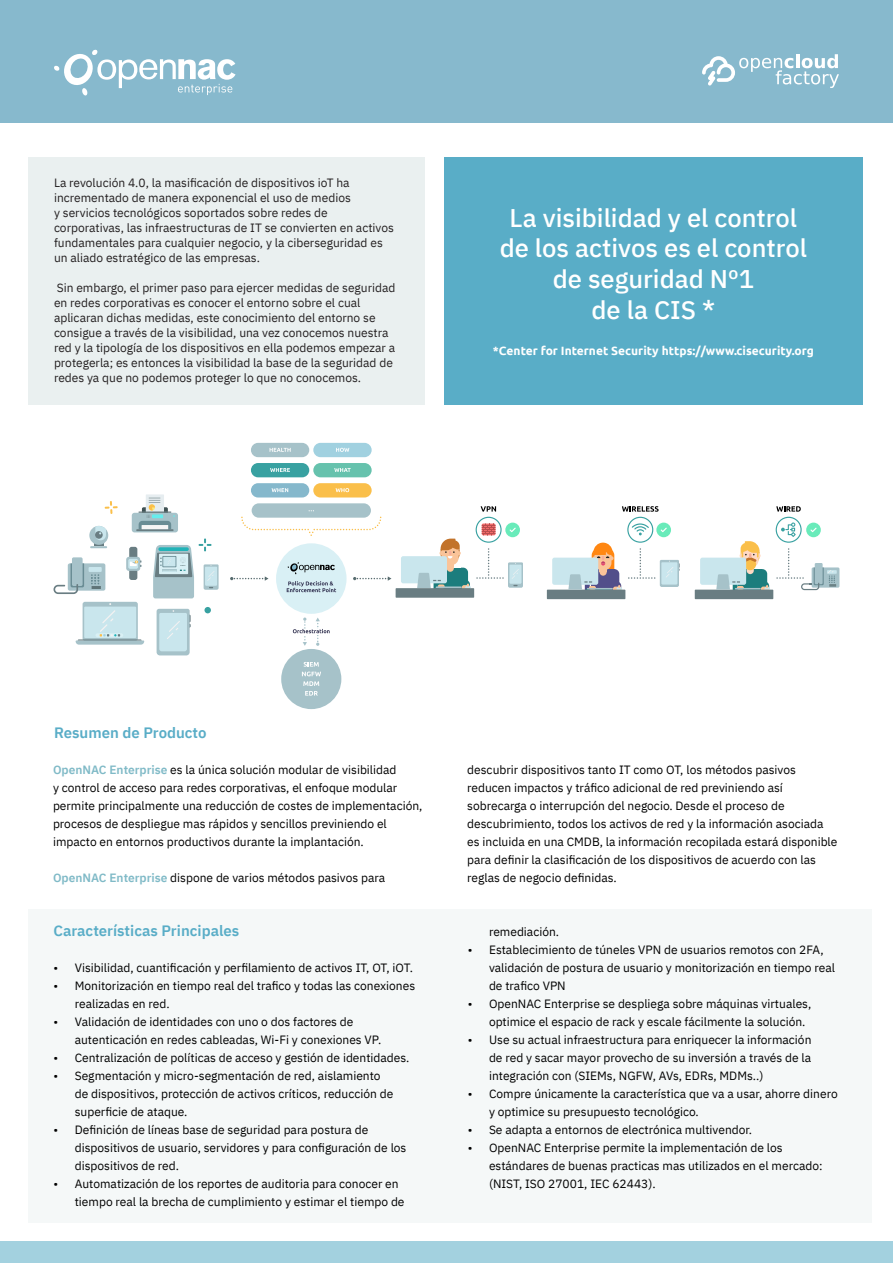
<style>
.page{position:relative;width:893px;height:1263px;background:#fff}
.page>*{position:absolute;margin:0;border:0;box-sizing:border-box;transform-origin:0 0}
.t1{font:500 25.5px/30.6px "IBM Plex Sans";color:#fff;text-align:center}
.Texto{font:600 15px "IBM Plex Sans";color:#59adc7}
.Texto-2{font:12px/18px "IBM Plex Sans";color:#000}
.Texto-3{font:12px/15px "IBM Plex Sans";color:#231f20}
.t2{font:700 12px "Ubuntu";color:#fff}
.s1{font-weight:600;color:#80bac7}
</style>
<div class="page">
<div style="left:28px;top:909px;width:844px;height:314px;background:#f5f8f8"></div>
<div style="left:0;top:0;width:893px;height:122px;background:#87b9cd"></div>
<div style="left:0;top:1242px;width:893px;height:21px;background:#a3d1df"></div>
<svg style="left:702px;top:54px;width:137px;height:34px"></svg>
<div style="left:28px;top:157px;width:397px;height:248px;background:#eaf0f0"></div>
<div style="left:444px;top:157px;width:418px;height:248px;background:#59adc7"></div>
<svg style="left:54px;top:49px;width:182px;height:47px"></svg>
<svg style="left:157px;top:609px;width:34px;height:46px;background:#c1dce2"></svg>
<div style="left:126px;top:557px;width:14px;height:14px;background:#a6c2c9;border-radius:3px"></div>
<div style="left:128px;top:559px;width:10px;height:10px;background:#c0dde4;border-radius:2px"></div>
<svg style="left:129px;top:547px;width:12px;height:33px"></svg>
<div style="left:68px;top:563px;width:37px;height:28px;background:#a6c2c9;border-radius:2px"></div>
<div style="left:72px;top:557px;width:11px;height:29px;background:#a6c2c9;border-radius:2px"></div>
<div style="left:89px;top:567px;width:13px;height:5px;background:#c9e6ed"></div>
<svg style="left:54px;top:563px;width:30px;height:31px"></svg>
<svg style="left:91px;top:574px;width:10px;height:15px"></svg>
<div style="left:83px;top:602px;width:55px;height:39px;background:#a6c2c9;border-radius:2px"></div>
<svg style="left:76px;top:603px;width:68px;height:42px"></svg>
<div style="left:94px;top:539px;width:9px;height:7px;background:#697d82"></div>
<div style="left:89px;top:526px;width:19px;height:19px;background:#a6c2c9;border-radius:50%"></div>
<svg style="left:95px;top:526px;width:11px;height:14px"></svg>
<svg style="left:90px;top:546px;width:17px;height:2px"></svg>
<div style="left:132px;top:513px;width:46px;height:19px;background:#a6c2c9;border-radius:3px"></div>
<hr style="left:136px;top:529px;width:38px;height:2px;background:#697d82">
<hr style="left:138px;top:511px;width:33px;height:2px;background:#697d82">
<svg style="left:139px;top:494px;width:36px;height:35px"></svg>
<svg style="left:105px;top:501px;width:13px;height:13px"></svg>
<svg style="left:153px;top:538px;width:66px;height:60px"></svg>
<div style="left:204px;top:607px;width:7px;height:6px;background:#38a1a1;border-radius:50%"></div>
<svg style="left:230px;top:576px;width:38px;height:5px"></svg>
<svg style="left:353px;top:576px;width:38px;height:5px"></svg>
<div style="left:252px;top:503px;width:119px;height:15px;background:#a6c2c9;border-radius:7px"></div>
<div style="left:313px;top:483px;width:59px;height:14px;background:#fabf4a;border-radius:7px"></div>
<svg style="left:336px;top:488px;width:13px;height:4px"></svg>
<div style="left:251px;top:483px;width:58px;height:14px;background:#85b8cc;border-radius:7px"></div>
<svg style="left:272px;top:488px;width:16px;height:4px"></svg>
<div style="left:313px;top:463px;width:59px;height:14px;background:#66c2ad;border-radius:7px"></div>
<svg style="left:334px;top:468px;width:17px;height:4px"></svg>
<div style="left:251px;top:463px;width:58px;height:14px;background:#38a1a1;border-radius:7px"></div>
<svg style="left:270px;top:468px;width:20px;height:4px"></svg>
<div style="left:313px;top:443px;width:59px;height:14px;background:#a1d1e0;border-radius:7px"></div>
<svg style="left:336px;top:448px;width:13px;height:4px"></svg>
<div style="left:251px;top:443px;width:58px;height:14px;background:#a6c2c9;border-radius:7px"></div>
<svg style="left:270px;top:448px;width:21px;height:4px"></svg>
<div style="left:276px;top:543px;width:71px;height:71px;background:#d9f0f5;border-radius:50%"></div>
<div style="left:281px;top:649px;width:60px;height:60px;background:#a6c2c9;border-radius:50%"></div>
<svg style="left:287px;top:581px;width:49px;height:11px"></svg>
<svg style="left:293px;top:617px;width:37px;height:29px"></svg>
<svg style="left:302px;top:662px;width:19px;height:34px"></svg>
<svg style="left:288px;top:562px;width:47px;height:12px"></svg>
<div style="left:401px;top:556px;width:46px;height:27px;background:#c9e6ed;border-radius:2px"></div>
<div style="left:396px;top:588px;width:78px;height:10px;background:#697d82"></div>
<svg style="left:417px;top:506px;width:106px;height:89px"></svg>
<div style="left:547px;top:590px;width:78px;height:9px;background:#697d82"></div>
<div style="left:552px;top:558px;width:46px;height:27px;background:#c9e6ed;border-radius:2px"></div>
<svg style="left:568px;top:506px;width:112px;height:90px"></svg>
<div style="left:812px;top:567px;width:27px;height:21px;background:#a6c2c9"></div>
<hr style="left:827px;top:570px;width:10px;height:4px;background:#bcd8df">
<div style="left:695px;top:590px;width:78px;height:9px;background:#697d82"></div>
<svg style="left:776px;top:506px;width:60px;height:84px"></svg>
<div style="left:700px;top:558px;width:46px;height:27px;background:#c9e6ed;border-radius:2px"></div>
<svg style="left:716px;top:541px;width:54px;height:49px"></svg>
<svg style="left:241px;top:517px;width:140px;height:19px"></svg>
<p class="Texto-3" style="left:54px;top:174px;width:341px">La revolución 4.0, la masificación de dispositivos ioT ha incrementado de manera exponencial el uso de medios<br>y servicios tecnológicos soportados sobre redes de corporativas, las infraestructuras de IT se convierten en activos fundamentales para cualquier negocio, y la ciberseguridad es un aliado estratégico de las empresas.</p>
<p class="Texto-3" style="left:54px;top:279px;width:343px">Sin embargo, el primer paso para ejercer medidas de seguridad en redes corporativas es conocer el entorno sobre el cual aplicaran dichas medidas, este conocimiento del entorno se consigue a través de la visibilidad, una vez conocemos nuestra red y la tipología de los dispositivos en ella podemos empezar a protegerla; es entonces la visibilidad la base de la seguridad de redes ya que no podemos proteger lo que no conocemos.</p>
<p class="t1" style="left:500px;top:200px;width:309px">La visibilidad y el control de los activos es el control de seguridad Nº1<br>de la CIS *</p>
<p class="t2" style="left:493px;top:343px;width:322px">*Center for Internet Security https://www.cisecurity.org</p>
<p class="Texto" style="left:54px;top:721px;width:154px">Resumen de Producto</p>
<p class="Texto-2" style="left:53px;top:760px;width:371px"><span class="s1">OpenNAC Enterprise</span> es la única solución modular de visibilidad<br>y control de acceso para redes corporativas, el enfoque modular permite principalmente una reducción de costes de implementación, procesos de despliegue mas rápidos y sencillos previniendo el impacto en entornos productivos durante la implantación.</p>
<p class="Texto-2" style="left:53px;top:868px;width:334px"><span class="s1">OpenNAC Enterprise</span> dispone de varios métodos pasivos para</p>
<p class="Texto" style="left:54px;top:919px;width:187px">Características Principales</p>
<p class="Texto-2" style="left:54px;top:958px;width:361px">• Visibilidad, cuantificación y perfilamiento de activos IT, OT, iOT.</p>
<p class="Texto-2" style="left:75px;top:976px;width:342px;text-indent:-21px">• Monitorización en tiempo real del trafico y todas las conexiones realizadas en red.</p>
<p class="Texto-2" style="left:75px;top:1012px;width:308px;text-indent:-21px">• Validación de identidades con uno o dos factores de autenticación en redes cableadas, Wi-Fi y conexiones VP.</p>
<p class="Texto-2" style="left:54px;top:1048px;width:358px">• Centralización de políticas de acceso y gestión de identidades.</p>
<p class="Texto-2" style="left:75px;top:1066px;width:320px;text-indent:-21px">• Segmentación y micro-segmentación de red, aislamiento de dispositivos, protección de activos críticos, reducción de superficie de ataque.</p>
<p class="Texto-2" style="left:75px;top:1120px;width:333px;text-indent:-21px">• Definición de líneas base de seguridad para postura de dispositivos de usuario, servidores y para configuración de los dispositivos de red.</p>
<p class="Texto-2" style="left:75px;top:1174px;width:331px;text-indent:-21px">• Automatización de los reportes de auditoria para conocer en tiempo real la brecha de cumplimiento y estimar el tiempo de</p>
<p class="Texto-2" style="left:467px;top:760px;width:372px">descubrir dispositivos tanto IT como OT, los métodos pasivos reducen impactos y tráfico adicional de red previniendo así sobrecarga o interrupción del negocio. Desde el proceso de descubrimiento, todos los activos de red y la información asociada es incluida en una CMDB, la información recopilada estará disponible para definir la clasificación de los dispositivos de acuerdo con las reglas de negocio definidas.</p>
<p class="Texto-2" style="left:489px;top:922px;width:72px">remediación.</p>
<p class="Texto-2" style="left:489px;top:940px;width:348px;text-indent:-21px">• Establecimiento de túneles VPN de usuarios remotos con 2FA, validación de postura de usuario y monitorización en tiempo real de trafico VPN</p>
<p class="Texto-2" style="left:489px;top:994px;width:324px;text-indent:-21px">• OpenNAC Enterprise se despliega sobre máquinas virtuales, optimice el espacio de rack y escale fácilmente la solución.</p>
<p class="Texto-2" style="left:489px;top:1030px;width:324px;text-align:justify;text-indent:-21px">• Use su actual infraestructura para enriquecer la información de red y sacar mayor provecho de su inversión a través de la integración con (SIEMs, NGFW, AVs, EDRs, MDMs..)</p>
<p class="Texto-2" style="left:489px;top:1084px;width:350px;text-indent:-21px">• Compre únicamente la característica que va a usar, ahorre dinero y optimice su presupuesto tecnológico.</p>
<p class="Texto-2" style="left:468px;top:1120px;width:286px">• Se adapta a entornos de electrónica multivendor.</p>
<p class="Texto-2" style="left:489px;top:1138px;width:335px;text-indent:-21px">• OpenNAC Enterprise permite la implementación de los estándares de buenas practicas mas utilizados en el mercado: (NIST, ISO 27001, IEC 62443).</p>
</div>
